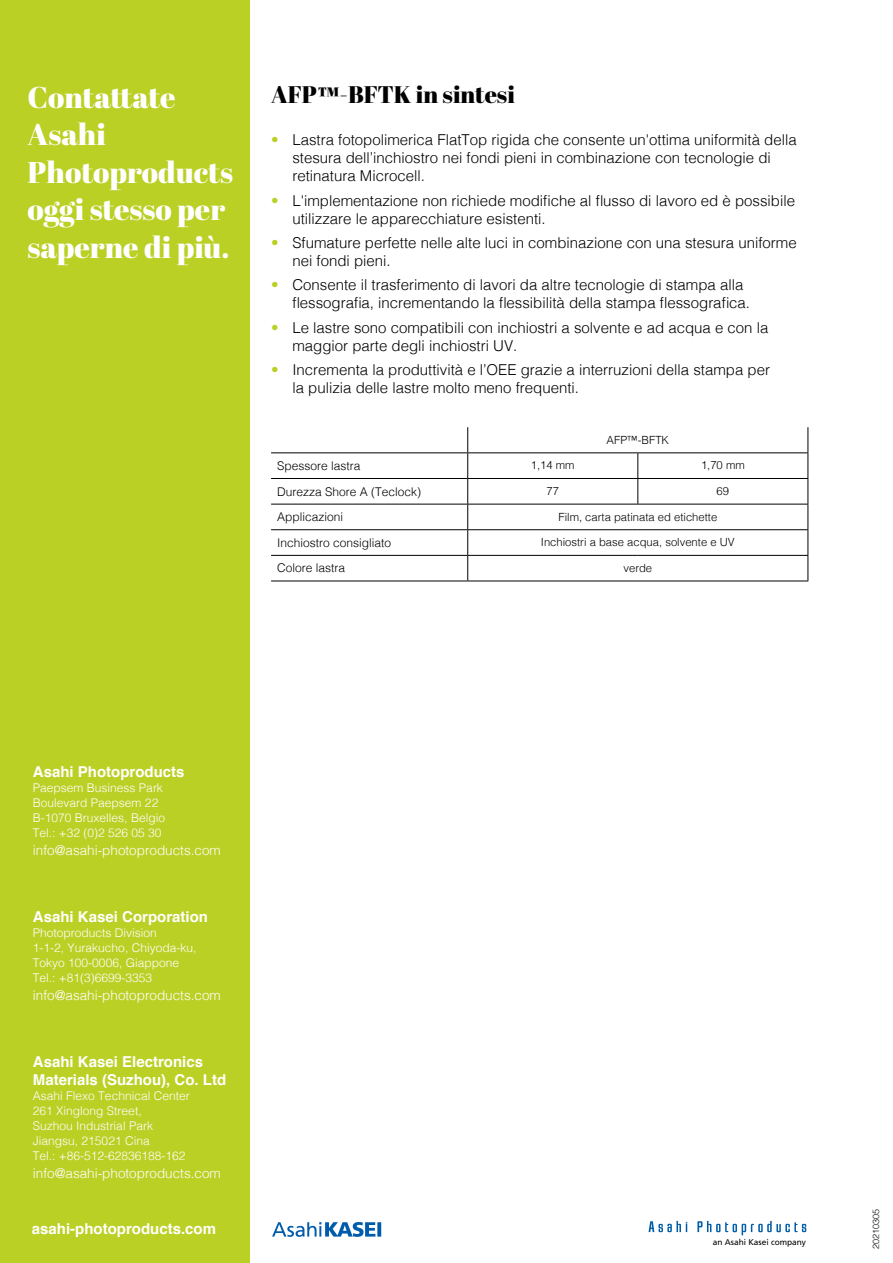
<style>
.page{position:relative;width:893px;height:1263px;background:#fff}
.page>*{position:absolute;margin:0;border:0;box-sizing:border-box;transform-origin:0 0}
.t1{font:30px/37.5px "Abril Fatface";color:#fff}
.t2{font:24px "Abril Fatface";color:#000}
.t3{font:300 15px/18px "Helvetica";color:#000}
.t4{font:700 15px/18px "Helvetica";color:#fff}
.t5{font:300 13.5px "Helvetica";color:#fff}
.t6{font:300 12px/15px "Helvetica";color:#fff}
.t7{font:300 12px "Helvetica";color:#000}
.t8{font:300 11.25px "Helvetica";color:#000}
.t9{font:300 9px "Helvetica";color:#000}
.t10{font:8.25px "Frutiger LT Std";color:#000}
.s1{color:#bbd025}
</style>
<div class="page">
<div style="left:0;top:0;width:250px;height:1263px;background:#bbd025"></div>
<svg style="left:272px;top:1222px;width:109px;height:15px"></svg>
<svg style="left:648px;top:1221px;width:39px;height:11px"></svg>
<svg style="left:697px;top:1221px;width:109px;height:14px"></svg>
<hr style="left:271px;top:478px;width:197px;height:1px;background:#000">
<hr style="left:271px;top:504px;width:197px;height:1px;background:#000">
<hr style="left:271px;top:529px;width:197px;height:1px;background:#000">
<hr style="left:271px;top:555px;width:197px;height:1px;background:#000">
<hr style="left:271px;top:581px;width:197px;height:1px;background:#000">
<hr style="left:468px;top:478px;width:170px;height:1px;background:#000">
<hr style="left:638px;top:478px;width:170px;height:1px;background:#000">
<svg style="left:637px;top:453px;width:1px;height:51px"></svg>
<svg style="left:807px;top:427px;width:1px;height:154px"></svg>
<hr style="left:468px;top:504px;width:170px;height:1px;background:#000">
<hr style="left:638px;top:504px;width:170px;height:1px;background:#000">
<hr style="left:468px;top:529px;width:170px;height:1px;background:#000">
<hr style="left:638px;top:529px;width:170px;height:1px;background:#000">
<hr style="left:468px;top:555px;width:170px;height:1px;background:#000">
<hr style="left:638px;top:555px;width:170px;height:1px;background:#000">
<hr style="left:468px;top:581px;width:170px;height:1px;background:#000">
<hr style="left:638px;top:581px;width:170px;height:1px;background:#000">
<svg style="left:467px;top:427px;width:1px;height:154px"></svg>
<hr style="left:468px;top:452px;width:170px;height:1px;background:#000">
<hr style="left:638px;top:452px;width:170px;height:1px;background:#000">
<hr style="left:271px;top:452px;width:197px;height:1px;background:#000">
<h1 class="t1" style="left:28px;top:77px;width:207px">Contattate<br>Asahi<br>Photoproducts oggi stesso per saperne di più.</h1>
<h2 class="t2" style="left:271px;top:78px;width:245px">AFP™-BFTK in sintesi</h2>
<p class="t3" style="left:292px;top:130px;width:506px;text-indent:-21px"><span class="s1">•</span> Lastra fotopolimerica FlatTop rigida che consente un'ottima uniformità della stesura dell’inchiostro nei fondi pieni in combinazione con tecnologie di retinatura Microcell.</p>
<p class="t3" style="left:292px;top:190px;width:504px;text-indent:-21px"><span class="s1">•</span> L'implementazione non richiede modifiche al flusso di lavoro ed è possibile utilizzare le apparecchiature esistenti.</p>
<p class="t3" style="left:292px;top:233px;width:506px;text-indent:-21px"><span class="s1">•</span> Sfumature perfette nelle alte luci in combinazione con una stesura uniforme nei fondi pieni.</p>
<p class="t3" style="left:292px;top:275px;width:459px;text-indent:-21px"><span class="s1">•</span> Consente il trasferimento di lavori da altre tecnologie di stampa alla flessografia, incrementando la flessibilità della stampa flessografica.</p>
<p class="t3" style="left:292px;top:317px;width:478px;text-indent:-21px"><span class="s1">•</span> Le lastre sono compatibili con inchiostri a solvente e ad acqua e con la maggior parte degli inchiostri UV.</p>
<p class="t3" style="left:292px;top:360px;width:479px;text-indent:-21px"><span class="s1">•</span> Incrementa la produttività e l’OEE grazie a interruzioni della stampa per la pulizia delle lastre molto meno frequenti.</p>
<p class="t8" style="left:607px;top:430px;width:64px">AFP™-BFTK</p>
<p class="t7" style="left:277px;top:455px;width:85px">Spessore lastra</p>
<p class="t8" style="left:531px;top:456px;width:45px">1,14 mm</p>
<p class="t8" style="left:701px;top:456px;width:45px">1,70 mm</p>
<p class="t7" style="left:277px;top:481px;width:146px">Durezza Shore A (Teclock)</p>
<p class="t8" style="left:547px;top:481px;width:14px">77</p>
<p class="t8" style="left:717px;top:481px;width:14px">69</p>
<p class="t7" style="left:277px;top:507px;width:68px">Applicazioni</p>
<p class="t8" style="left:558px;top:507px;width:160px">Film, carta patinata ed etichette</p>
<p class="t7" style="left:277px;top:532px;width:116px">Inchiostro consigliato</p>
<p class="t8" style="left:541px;top:533px;width:195px">Inchiostri a base acqua, solvente e UV</p>
<p class="t7" style="left:277px;top:558px;width:70px">Colore lastra</p>
<p class="t8" style="left:623px;top:558px;width:30px">verde</p>
<p class="t4" style="left:33px;top:763px;width:153px">Asahi Photoproducts</p>
<p class="t6" style="left:33px;top:780px;width:134px">Paepsem Business Park<br>Boulevard Paepsem 22<br>B-1070 Bruxelles, Belgio<br>Tel.: +32 (0)2 526 05 30</p>
<p class="t5" style="left:33px;top:839px;width:189px">info@asahi-photoproducts.com</p>
<p class="t4" style="left:33px;top:908px;width:177px">Asahi Kasei Corporation</p>
<p class="t6" style="left:33px;top:924px;width:165px">Photoproducts Division<br>1-1-2, Yurakucho, Chiyoda-ku,<br>Tokyo 100-0006, Giappone<br>Tel.: +81(3)6699-3353</p>
<p class="t5" style="left:33px;top:984px;width:189px">info@asahi-photoproducts.com</p>
<p class="t4" style="left:33px;top:1053px;width:195px">Asahi Kasei Electronics<br>Materials (Suzhou), Co. Ltd</p>
<p class="t6" style="left:33px;top:1087px;width:158px">Asahi Flexo Technical Center<br>261 Xinglong Street,<br>Suzhou Industrial Park<br>Jiangsu, 215021 Cina<br>Tel.: +86-512-62836188-162</p>
<p class="t5" style="left:33px;top:1162px;width:189px">info@asahi-photoproducts.com</p>
<p class="t4" style="left:32px;top:1220px;width:186px">asahi-photoproducts.com</p>
<p class="t10" style="left:713px;top:1237px;width:95px">an Asahi Kasei company</p>
<p class="t9" style="left:868px;top:1249px;width:42px;rotate:-90deg">20210305</p>
</div>
